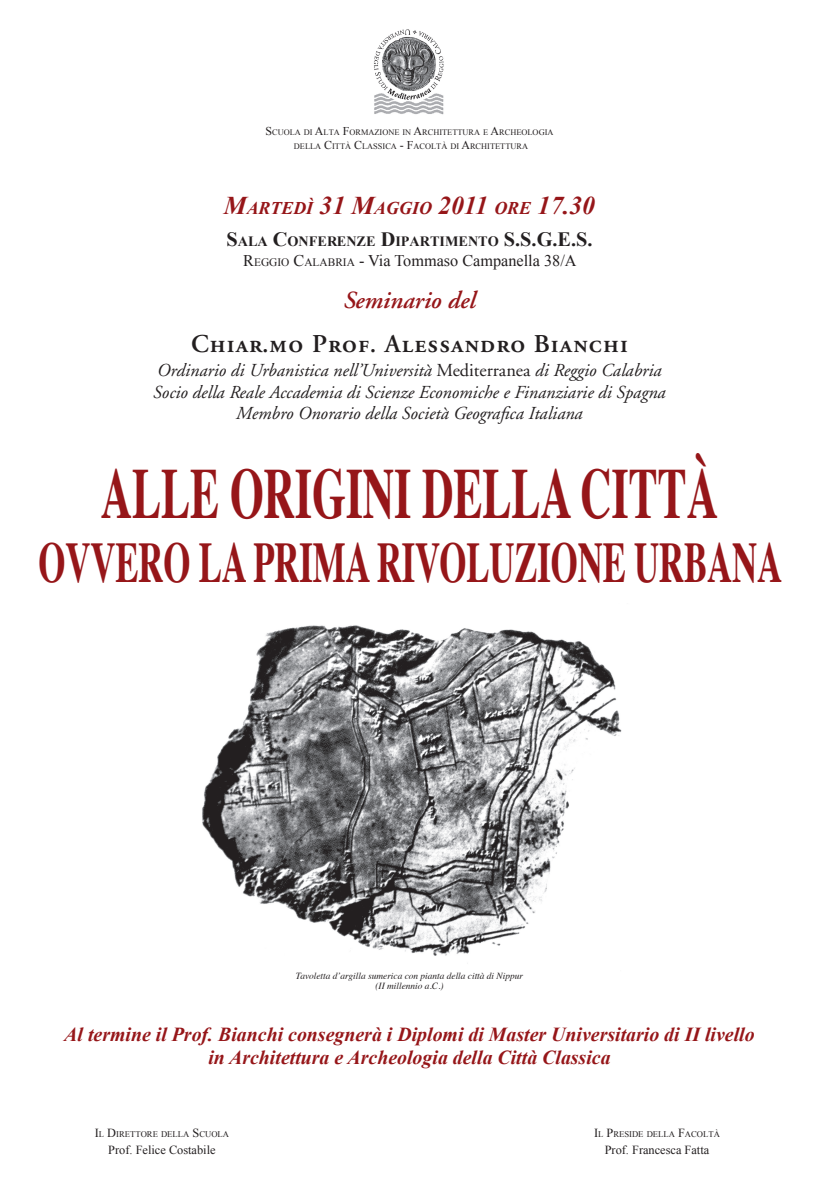
<style>
.page{position:relative;width:819px;height:1191px;background:#fff}
.page>*{position:absolute;margin:0;border:0;box-sizing:border-box;transform-origin:0 0}
.t1{font:700 71.84px "Times";color:#961619;scale:.61 1}
.t2{font:700 57.49px "Times";letter-spacing:-.005em;color:#961619;scale:.61 1}
.t3{font:25.64px "Adobe Garamond Semibold SC";letter-spacing:.04em;color:#231f20}
.t4{font:italic 600 24.59px "Adobe Garamond";color:#961619}
.t5{font:italic 700 19.86px/23.8px "Times New Roman";color:#961619;text-align:center}
.t6{font:italic 18.29px/21.6px "Adobe Garamond";color:#231f20;text-align:center}
.t7{font:italic 700 17.85px "Times New Roman";color:#961619}
.t8{font:16.28px "Times New Roman";color:#231f20}
.t9{font:700 14.17px "Times New Roman";color:#231f20}
.t10{font:12.34px "Times New Roman";color:#231f20}
.t11{font:italic 9.36px/10px "Times";color:#231f20;text-align:center}
.t12{font:8.66px "Times New Roman";color:#231f20}
.t13{font:8.31px/14.3px "Times New Roman";color:#231f20;text-align:center}
.s1{font-size:11.9px}
.s2{font-size:25.55px}
.s3{font-size:20.3px}
.s4{font-style:inherit}
.s5{font-size:11.38px}
.s6{font-style:normal}
.s7{font-size:12.34px}
</style>
<div class="page">
<img style="left:202px;top:625px;width:420px;height:331px">
<img style="left:374px;top:29px;width:70px;height:86px">
<p class="t13" style="left:265px;top:125px;width:289px"><span class="s1">S</span>CUOLA DI <span class="s1">A</span>LTA <span class="s1">F</span>ORMAZIONE IN <span class="s1">A</span>RCHITETTURA E <span class="s1">A</span>RCHEOLOGIA<br>DELLA <span class="s1">C</span>ITTÀ <span class="s1">C</span>LASSICA <span class="s1">- F</span>ACOLTÀ DI <span class="s1">A</span>RCHITETTURA</p>
<p class="t7" style="left:224px;top:196px;width:372px"><span class="s2">M</span>ARTEDÌ <span class="s2">31 M</span>AGGIO <span class="s2">2011</span> ORE <span class="s2">17.30</span></p>
<p class="t9" style="left:226px;top:231px;width:367px"><span class="s3">S</span>ALA <span class="s3">C</span>ONFERENZE <span class="s3">D</span>IPARTIMENTO <span class="s3">S.S.G.E.S.</span></p>
<p class="t8" style="left:243px;top:249px;width:335px"><span class="s4">R</span><span class="s5">EGGIO</span> <span class="s4">C</span><span class="s5">ALABRIA</span> - Via Tommaso Campanella 38/A</p>
<h3 class="t4" style="left:343px;top:287px;width:134px">Seminario del</h3>
<h3 class="t3" style="left:191px;top:329px;width:438px">Chiar.mo Prof. Alessandro Bianchi</h3>
<p class="t6" style="left:153px;top:360px;width:514px">Ordinario di Urbanistica nell’Università <span class="s6">Mediterranea</span> di Reggio Calabria<br>Socio della Reale Accademia di Scienze Economiche e Finanziarie di Spagna<br>Membro Onorario della Società Geografica Italiana</p>
<h1 class="t1" style="left:101px;top:425px;width:1013px">ALLE ORIGINI DELLA CITTÀ</h1>
<h2 class="t2" style="left:39px;top:507px;width:1220px">OVVERO LA PRIMA RIVOLUZIONE URBANA</h2>
<p class="t11" style="left:296px;top:970px;width:228px">Tavoletta d’argilla sumerica con pianta della città di Nippur (II millennio a.C.)</p>
<p class="t5" style="left:64px;top:1021px;width:692px">Al termine il Prof. Bianchi consegnerà i Diplomi di Master Universitario di II livello in Architettura e Archeologia della Città Classica</p>
<p class="t12" style="left:95px;top:1128px;width:136px"><span class="s7">I</span>L <span class="s7">D</span>IRETTORE DELLA <span class="s7">S</span>CUOLA</p>
<p class="t10" style="left:108px;top:1141px;width:109px">Prof. Felice Costabile</p>
<p class="t12" style="left:594px;top:1128px;width:127px"><span class="s7">I</span>L <span class="s7">P</span>RESIDE DELLA <span class="s7">F</span>ACOLTÀ</p>
<p class="t10" style="left:604px;top:1141px;width:106px">Prof. Francesca Fatta</p>
</div>
